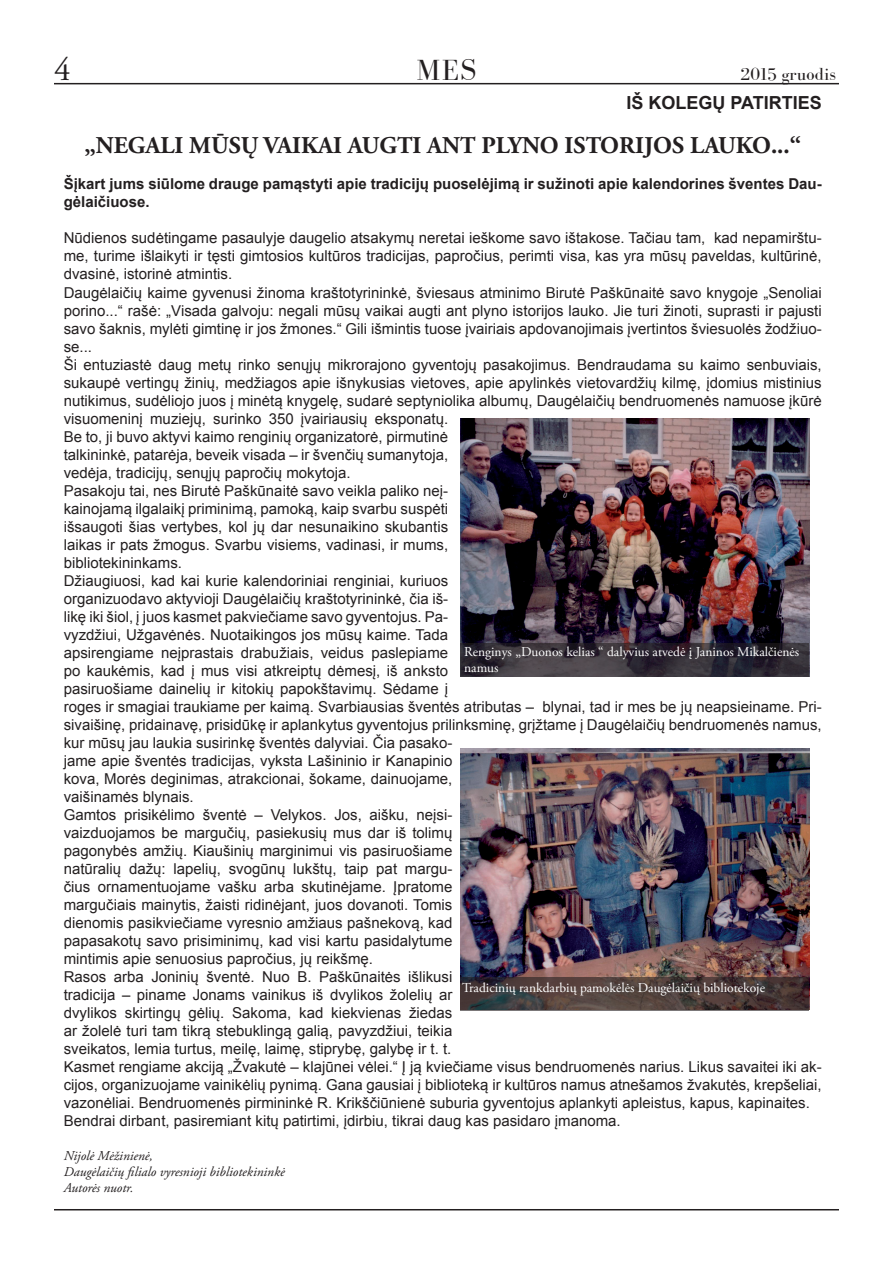
<style>
.page{position:relative;width:893px;height:1263px;background:#fff}
.page>*{position:absolute;margin:0;border:0;box-sizing:border-box;transform-origin:0 0}
.t1{font:33px "Adobe Garamond Pro";color:#231f20}
.t2{font:30px "Bodoni FLF";color:#231f20}
.t3{font:700 24px "Adobe Garamond Pro";color:#231f20}
.t4{font:700 18px "Arial";color:#231f20}
.t5{font:18px "Bodoni FLF";color:#231f20}
.t6{font:15px/18px "Arial";color:#231f20}
.t7{font:700 15px/18px "Arial";color:#231f20}
.t8{font:13.5px/16.2px "Adobe Garamond Pro";color:#fff}
.t9{font:italic 13.5px/16.2px "Adobe Garamond Pro";color:#231f20}
.s1{font-size:15px}
</style>
<div class="page">
<hr style="left:54px;top:83px;width:785px;height:1px;background:#231f20">
<hr style="left:54px;top:1209px;width:785px;height:1px;background:#231f20">
<img style="left:461px;top:419px;width:348px;height:224px">
<img style="left:461px;top:748px;width:348px;height:229px">
<svg style="left:461px;top:643px;width:348px;height:34px;background:#352f38"></svg>
<svg style="left:461px;top:977px;width:348px;height:33px;background:#4a3c3a"></svg>
<h1 class="t1" style="left:54px;top:50px;width:18px">4</h1>
<h2 class="t2" style="left:417px;top:54px;width:61px">MES</h2>
<p class="t5" style="left:740px;top:64px;width:97px">2015 gruodis</p>
<p class="t4" style="left:626px;top:90px;width:197px">IŠ KOLEGŲ PATIRTIES</p>
<h3 class="t3" style="left:84px;top:132px;width:718px">„NEGALI MŪSŲ VAIKAI AUGTI ANT PLYNO ISTORIJOS LAUKO...“</h3>
<p class="t7" style="left:64px;top:176px;width:759px">Šįkart jums siūlome drauge pamąstyti apie tradicijų puoselėjimą ir sužinoti apie kalendorines šventes Dau&shy;gėlaičiuose.</p>
<p class="t6" style="left:64px;top:229px;width:759px">Nūdienos sudėtingame pasaulyje daugelio atsakymų neretai ieškome savo ištakose. Tačiau tam, kad nepamirštu&shy;me, turime išlaikyti ir tęsti gimtosios kultūros tradicijas, papročius, perimti visa, kas yra mūsų paveldas, kultūrinė, dvasinė, istorinė atmintis.<br>Daugėlaičių kaime gyvenusi žinoma kraštotyrininkė, šviesaus atminimo Birutė Paškūnaitė savo knygoje „Senoliai porino...“ rašė: „Visada galvoju: negali mūsų vaikai augti ant plyno istorijos lauko. Jie turi žinoti, suprasti ir pajusti savo šaknis, mylėti gimtinę ir jos žmones.“ Gili išmintis tuose įvairiais apdovanojimais įvertintos šviesuolės žodžiuo&shy;se...<br>Ši entuziastė daug metų rinko senųjų mikrorajono gyventojų pasakojimus. Bendraudama su kaimo senbuviais, sukaupė vertingų žinių, medžiagos apie išnykusias vietoves, apie apylinkės vietovardžių kilmę, įdomius mistinius nutikimus, sudėliojo juos į minėtą knygelę, sudarė septyniolika albumų, Daugėlaičių bendruomenės namuose įkūrė visuomeninį muziejų, surinko 350 įvairiausių eksponatų.<br>Be to, ji buvo aktyvi kaimo renginių organizatorė, pirmutinė<br>talkininkė, patarėja, beveik visada – ir švenčių sumanytoja,<br>vedėja, tradicijų, senųjų papročių mokytoja.<br>Pasakoju tai, nes Birutė Paškūnaitė savo veikla paliko neį-<br>kainojamą ilgalaikį priminimą, pamoką, kaip svarbu suspėti<br>išsaugoti šias vertybes, kol jų dar nesunaikino skubantis<br>laikas ir pats žmogus. Svarbu visiems, vadinasi, ir mums,<br>bibliotekininkams.<br>Džiaugiuosi, kad kai kurie kalendoriniai renginiai, kuriuos<br>organizuodavo aktyvioji Daugėlaičių kraštotyrininkė, čia iš-<br>likę iki šiol, į juos kasmet pakviečiame savo gyventojus. Pa-<br>vyzdžiui, Užgavėnės. Nuotaikingos jos mūsų kaime. Tada<br>apsirengiame neįprastais drabužiais, veidus paslepiame<br>po kaukėmis, kad į mus visi atkreiptų dėmesį, iš anksto<br>pasiruošiame dainelių ir kitokių papokštavimų. Sėdame į<br>roges ir smagiai traukiame per kaimą. Svarbiausias šventės atributas – blynai, tad ir mes be jų neapsieiname. Pri&shy;sivaišinę, pridainavę, prisidūkę ir aplankytus gyventojus prilinksminę, grįžtame į Daugėlaičių bendruomenės namus, kur mūsų jau laukia susirinkę šventės dalyviai. Čia pasako-<br>jame apie šventės tradicijas, vyksta Lašininio ir Kanapinio<br>kova, Morės deginimas, atrakcionai, šokame, dainuojame,<br>vaišinamės blynais.<br>Gamtos prisikėlimo šventė – Velykos. Jos, aišku, neįsi-<br>vaizduojamos be margučių, pasiekusių mus dar iš tolimų<br>pagonybės amžių. Kiaušinių marginimui vis pasiruošiame<br>natūralių dažų: lapelių, svogūnų lukštų, taip pat margu-<br>čius ornamentuojame vašku arba skutinėjame. Įpratome<br>margučiais mainytis, žaisti ridinėjant, juos dovanoti. Tomis<br>dienomis pasikviečiame vyresnio amžiaus pašnekovą, kad<br>papasakotų savo prisiminimų, kad visi kartu pasidalytume<br>mintimis apie senuosius papročius, jų reikšmę.<br>Rasos arba Joninių šventė. Nuo B. Paškūnaitės išlikusi<br>tradicija – piname Jonams vainikus iš dvylikos žolelių ar<br>dvylikos skirtingų gėlių. Sakoma, kad kiekvienas žiedas<br>ar žolelė turi tam tikrą stebuklingą galią, pavyzdžiui, teikia<br>sveikatos, lemia turtus, meilę, laimę, stiprybę, galybę ir t. t.<br>Kasmet rengiame akciją „Žvakutė – klajūnei vėlei.“ Į ją kviečiame visus bendruomenės narius. Likus savaitei iki ak&shy;cijos, organizuojame vainikėlių pynimą. Gana gausiai į biblioteką ir kultūros namus atnešamos žvakutės, krepšeliai, vazonėliai. Bendruomenės pirmininkė R. Krikščiūnienė suburia gyventojus aplankyti apleistus, kapus, kapinaites.<br>Bendrai dirbant, pasiremiant kitų patirtimi, įdirbiu, tikrai daug kas pasidaro įmanoma.</p>
<p class="t9" style="left:64px;top:1148px;width:222px">Nijolė Mėžinienė,<br>Daugėlaičių filialo vyresnioji bibliotekininkė<br>Autorės nuotr.</p>
<p class="t8" style="left:464px;top:644px;width:337px">Renginys <span class="s1">„</span>Duonos kelias “ dalyvius atvedė į Janinos Mikalčienės namus</p>
<p class="t8" style="left:462px;top:980px;width:304px">Tradicinių rankdarbių pamokėlės Daugėlaičių bibliotekoje</p>
</div>
